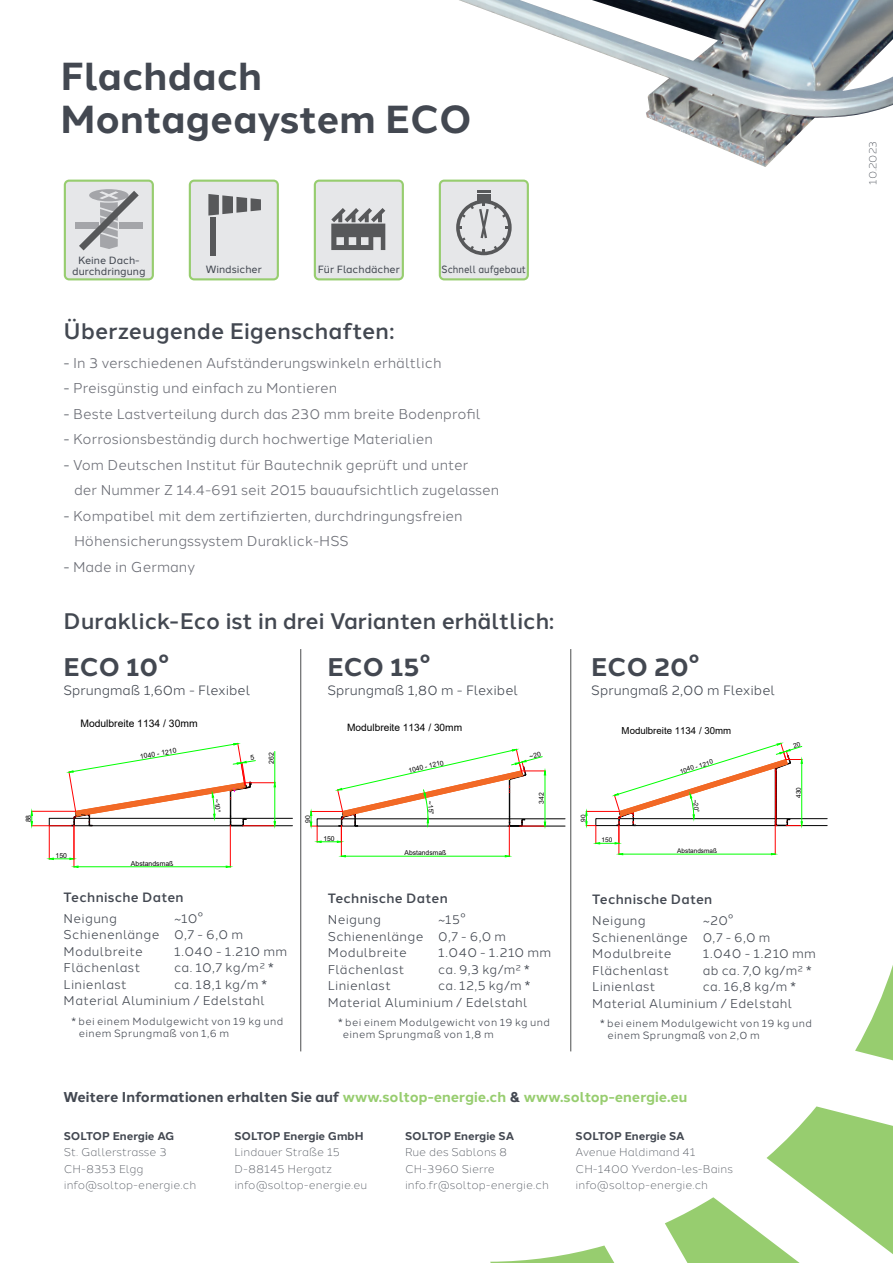
<style>
.page{position:relative;width:893px;height:1263px;background:#fff}
.page>*{position:absolute;margin:0;border:0;box-sizing:border-box;transform-origin:0 0}
.t1{font:700 39px "Halcom";color:#434851}
.t2{font:700 25.5px "Halcom";letter-spacing:-.005em;color:#434851}
.t3{font:500 22.5px "Halcom";color:#434851}
.t4{font:14.25px "Halcom";color:#6c6e76}
.t5{font:700 14.25px "Halcom";color:#97cd6f}
.t6{font:13.5px "Halcom";color:#434851}
.Erklärung{font:500 13.5px "Halcom";letter-spacing:.02em;color:#434851}
.Erklärung-2{font:12.75px/16.5px "Halcom";letter-spacing:.025em;color:#434851}
.t7{font:300 11.25px "Halcom";color:#434851}
.t8{font:700 11.25px "Halcom";color:#434851}
.Erklärung-3{font:10.5px/12px "Halcom";letter-spacing:.03em;color:#434851}
.t9{font:10.5px/10.5px "Halcom";color:#434851;text-align:center}
.t10{font:10.5px "Halcom";color:#434851;scale:.9 1}
.Fliesstext{font:300 10.5px "Halcom";color:#434851}
.t11{font:10.35px "Arial";color:#000}
.t12{font:10.2px "Arial";color:#000}
.t13{font:9.6px "Arial";color:#000}
.t14{font:6.9px "Arial";color:#000}
.t15{font:6.75px "Arial";color:#000}
.t16{font:6.45px "Arial";color:#000}
.s1{color:#434851}
</style>
<div class="page">
<svg style="left:855px;top:965px;width:38px;height:96px"></svg>
<svg style="left:665px;top:1106px;width:228px;height:157px"></svg>
<svg style="left:490px;top:1245px;width:125px;height:18px"></svg>
<img style="left:459px;top:0;width:434px;height:167px">
<svg style="left:64px;top:180px;width:90px;height:100px;background:#cfd4cf"></svg>
<svg style="left:314px;top:180px;width:90px;height:100px;background:#c7ccc7"></svg>
<svg style="left:189px;top:180px;width:90px;height:100px;background:#d4d9d4"></svg>
<div style="left:210px;top:217px;width:5px;height:38px;background:#57585a"></div>
<svg style="left:439px;top:180px;width:90px;height:100px;background:#d1d6d1"></svg>
<hr style="left:49px;top:825px;width:243px;height:1px;background:#000">
<hr style="left:49px;top:818px;width:243px;height:1px;background:#000">
<hr style="left:49px;top:826px;width:1px;height:33px;background:#f00">
<hr style="left:245px;top:782px;width:30px;height:1px;background:#f00">
<hr style="left:243px;top:825px;width:32px;height:1px;background:#f00">
<hr style="left:275px;top:787px;width:1px;height:35px;background:#0f0">
<hr style="left:275px;top:751px;width:1px;height:32px;background:#0f0">
<svg style="left:273px;top:821px;width:3px;height:5px"></svg>
<svg style="left:273px;top:782px;width:3px;height:6px"></svg>
<hr style="left:31px;top:811px;width:44px;height:1px;background:#f00">
<hr style="left:31px;top:825px;width:40px;height:1px;background:#f00">
<svg style="left:30px;top:810px;width:3px;height:16px"></svg>
<hr style="left:74px;top:825px;width:1px;height:42px;background:#f00">
<hr style="left:230px;top:825px;width:1px;height:42px;background:#f00">
<hr style="left:78px;top:866px;width:148px;height:1px;background:#0f0">
<svg style="left:49px;top:857px;width:30px;height:11px"></svg>
<svg style="left:225px;top:865px;width:6px;height:3px"></svg>
<hr style="left:341px;top:825px;width:1px;height:31px;background:#f00">
<hr style="left:509px;top:825px;width:1px;height:31px;background:#f00">
<hr style="left:345px;top:856px;width:160px;height:1px;background:#0f0">
<svg style="left:341px;top:855px;width:5px;height:3px"></svg>
<svg style="left:504px;top:855px;width:6px;height:3px"></svg>
<hr style="left:300px;top:649px;width:1px;height:402px;background:#4b4c4d">
<hr style="left:570px;top:649px;width:1px;height:402px;background:#4b4c4d">
<svg style="left:68px;top:743px;width:188px;height:83px"></svg>
<svg style="left:310px;top:749px;width:255px;height:94px"></svg>
<svg style="left:585px;top:742px;width:242px;height:113px"></svg>
<p class="t1" style="left:61px;top:45px;width:203px">Flachdach</p>
<p class="t1" style="left:61px;top:88px;width:413px">Montageaystem ECO</p>
<p class="t14" style="left:24px;top:822px;width:9px;rotate:-90deg">88</p>
<p class="t9" style="left:72px;top:254px;width:75px">Keine Dach&shy;durchdringung</p>
<p class="t9" style="left:206px;top:263px;width:58px">Windsicher</p>
<p class="t9" style="left:318px;top:263px;width:84px">Für Flachdächer</p>
<p class="t10" style="left:442px;top:261px;width:95px">Schnell aufgebaut</p>
<p class="t3" style="left:64px;top:313px;width:332px">Überzeugende Eigenschaften:</p>
<p class="t4" style="left:64px;top:351px;width:379px"><span class="s1">-</span> In 3 verschiedenen Aufständerungswinkeln erhältlich</p>
<p class="t4" style="left:64px;top:377px;width:275px"><span class="s1">-</span> Preisgünstig und einfach zu Montieren</p>
<p class="t4" style="left:64px;top:402px;width:419px"><span class="s1">-</span> Beste Lastverteilung durch das 230 mm breite Bodenprofil</p>
<p class="t4" style="left:64px;top:428px;width:371px"><span class="s1">-</span> Korrosionsbeständig durch hochwertige Materialien</p>
<p class="t4" style="left:64px;top:453px;width:406px"><span class="s1">-</span> Vom Deutschen Institut für Bautechnik geprüft und unter</p>
<p class="t4" style="left:74px;top:479px;width:427px">der Nummer Z 14.4-691 seit 2015 bauaufsichtlich zugelassen</p>
<p class="t4" style="left:64px;top:504px;width:401px"><span class="s1">-</span> Kompatibel mit dem zertifizierten, durchdringungsfreien</p>
<p class="t4" style="left:74px;top:530px;width:276px">Höhensicherungssystem Duraklick-HSS</p>
<p class="t4" style="left:64px;top:555px;width:133px"><span class="s1">-</span> Made in Germany</p>
<p class="t3" style="left:63px;top:603px;width:492px">Duraklick-Eco ist in drei Varianten erhältlich:</p>
<p class="t2" style="left:63px;top:647px;width:107px">ECO 10°</p>
<p class="t6" style="left:63px;top:679px;width:189px">Sprungmaß 1,60m - Flexibel</p>
<p class="t2" style="left:327px;top:647px;width:105px">ECO 15°</p>
<p class="t6" style="left:327px;top:679px;width:192px">Sprungmaß 1,80 m - Flexibel</p>
<p class="t2" style="left:591px;top:647px;width:110px">ECO 20°</p>
<p class="t6" style="left:591px;top:679px;width:186px">Sprungmaß 2,00 m Flexibel</p>
<p class="t11" style="left:80px;top:717px;width:119px">Modulbreite 1134 / 30mm</p>
<p class="t12" style="left:347px;top:720px;width:117px">Modulbreite 1134 / 30mm</p>
<p class="t13" style="left:622px;top:724px;width:111px">Modulbreite 1134 / 30mm</p>
<p class="t14" style="left:139px;top:752px;width:38px;rotate:-10deg">1040 - 1210</p>
<p class="t14" style="left:267px;top:763px;width:13px;rotate:-90deg">262</p>
<p class="t14" style="left:221px;top:798px;width:16px;rotate:85deg">~10°</p>
<p class="t15" style="left:303px;top:822px;width:9px;rotate:-90deg">90</p>
<p class="t15" style="left:407px;top:766px;width:38px;rotate:-13deg">1040 - 1210</p>
<p class="t15" style="left:435px;top:800px;width:16px;rotate:84deg">~15°</p>
<p class="t15" style="left:537px;top:804px;width:13px;rotate:-90deg">342</p>
<p class="t16" style="left:579px;top:822px;width:9px;rotate:-90deg">90</p>
<p class="t16" style="left:679px;top:767px;width:36px;rotate:-17deg">1040 - 1210</p>
<p class="t16" style="left:699px;top:798px;width:15px;rotate:81deg">~20°</p>
<p class="t16" style="left:794px;top:798px;width:12px;rotate:-90deg">430</p>
<p class="t15" style="left:323px;top:834px;width:13px">150</p>
<p class="t16" style="left:601px;top:835px;width:12px">150</p>
<p class="t14" style="left:56px;top:850px;width:13px">150</p>
<p class="t15" style="left:405px;top:848px;width:43px">Abstandsmaß</p>
<p class="t16" style="left:677px;top:846px;width:41px">Abstandsmaß</p>
<p class="t14" style="left:131px;top:858px;width:44px">Abstandsmaß</p>
<p class="Erklärung" style="left:64px;top:886px;width:122px">Technische Daten</p>
<p class="Erklärung-2" style="left:64px;top:909px;width:55px">Neigung</p>
<p class="Erklärung-2" style="left:64px;top:909px;width:181px;text-indent:111px">~10°<br>Schienenlänge 0,7 - 6,0 m<br>Modulbreite</p>
<p class="Erklärung-2" style="left:174px;top:942px;width:115px">1.040 - 1.210 mm</p>
<p class="Erklärung" style="left:328px;top:887px;width:122px">Technische Daten</p>
<p class="Erklärung-2" style="left:328px;top:910px;width:55px">Neigung</p>
<p class="Erklärung-2" style="left:328px;top:910px;width:180px;text-indent:111px">~15°<br>Schienenlänge 0,7 - 6,0 m<br>Modulbreite</p>
<p class="Erklärung-2" style="left:438px;top:943px;width:115px">1.040 - 1.210 mm</p>
<p class="Erklärung" style="left:592px;top:888px;width:122px">Technische Daten</p>
<p class="Erklärung-2" style="left:592px;top:911px;width:55px">Neigung</p>
<p class="Erklärung-2" style="left:592px;top:911px;width:180px;text-indent:111px">~20°<br>Schienenlänge 0,7 - 6,0 m<br>Modulbreite</p>
<p class="Erklärung-2" style="left:703px;top:944px;width:115px">1.040 - 1.210 mm</p>
<p class="Erklärung-2" style="left:64px;top:958px;width:78px">Flächenlast</p>
<p class="Erklärung-2" style="left:174px;top:958px;width:101px">ca. 10,7 kg/m² *</p>
<p class="Erklärung-2" style="left:64px;top:975px;width:65px">Linienlast</p>
<p class="Erklärung-2" style="left:64px;top:975px;width:205px;text-align:right">ca. 18,1 kg/m *<br>Material Aluminium / Edelstahl</p>
<p class="Erklärung-3" style="left:79px;top:1014px;width:206px;text-indent:-7px">* bei einem Modulgewicht von 19 kg und einem Sprungmaß von 1,6 m</p>
<p class="Erklärung-2" style="left:328px;top:960px;width:78px">Flächenlast</p>
<p class="Erklärung-2" style="left:438px;top:960px;width:93px">ca. 9,3 kg/m² *</p>
<p class="Erklärung-2" style="left:328px;top:976px;width:65px">Linienlast</p>
<p class="Erklärung-2" style="left:328px;top:976px;width:204px;text-align:right">ca. 12,5 kg/m *<br>Material Aluminium / Edelstahl</p>
<p class="Erklärung-3" style="left:343px;top:1015px;width:209px;text-indent:-5px">* bei einem Modulgewicht von 19 kg und einem Sprungmaß von 1,8 m</p>
<p class="Erklärung-2" style="left:592px;top:960px;width:78px">Flächenlast</p>
<p class="Erklärung-2" style="left:703px;top:960px;width:110px">ab ca. 7,0 kg/m² *</p>
<p class="Erklärung-2" style="left:592px;top:977px;width:65px">Linienlast</p>
<p class="Erklärung-2" style="left:592px;top:977px;width:205px;text-align:right">ca. 16,8 kg/m *<br>Material Aluminium / Edelstahl</p>
<p class="Erklärung-3" style="left:607px;top:1016px;width:206px;text-indent:-7px">* bei einem Modulgewicht von 19 kg und einem Sprungmaß von 2,0 m</p>
<p class="t5" style="left:64px;top:1085px;width:625px"><span class="s1">Weitere Informationen erhalten Sie auf</span> www.soltop-energie.ch <span class="s1">&amp;</span> www.soltop-energie.eu</p>
<p class="t8" style="left:64px;top:1126px;width:112px">SOLTOP Energie AG</p>
<p class="t7" style="left:64px;top:1143px;width:104px">St. Gallerstrasse 3</p>
<p class="t7" style="left:64px;top:1160px;width:81px">CH-8353 Elgg</p>
<p class="t7" style="left:64px;top:1176px;width:134px">info@soltop-energie.ch</p>
<p class="t8" style="left:234px;top:1126px;width:131px">SOLTOP Energie GmbH</p>
<p class="t7" style="left:234px;top:1143px;width:107px">Lindauer Straße 15</p>
<p class="t7" style="left:234px;top:1160px;width:99px">D-88145 Hergatz</p>
<p class="t7" style="left:234px;top:1176px;width:134px">info@soltop-energie.eu</p>
<p class="t8" style="left:405px;top:1126px;width:111px">SOLTOP Energie SA</p>
<p class="t7" style="left:405px;top:1143px;width:104px">Rue des Sablons 8</p>
<p class="t7" style="left:405px;top:1160px;width:91px">CH-3960 Sierre</p>
<p class="t7" style="left:405px;top:1176px;width:145px">info.fr@soltop-energie.ch</p>
<p class="t8" style="left:576px;top:1126px;width:111px">SOLTOP Energie SA</p>
<p class="t7" style="left:576px;top:1143px;width:122px">Avenue Haldimand 41</p>
<p class="t7" style="left:576px;top:1160px;width:159px">CH-1400 Yverdon-les-Bains</p>
<p class="t7" style="left:576px;top:1176px;width:134px">info@soltop-energie.ch</p>
<p class="Fliesstext" style="left:865px;top:185px;width:46px;rotate:-90deg">10.2023</p>
</div>
